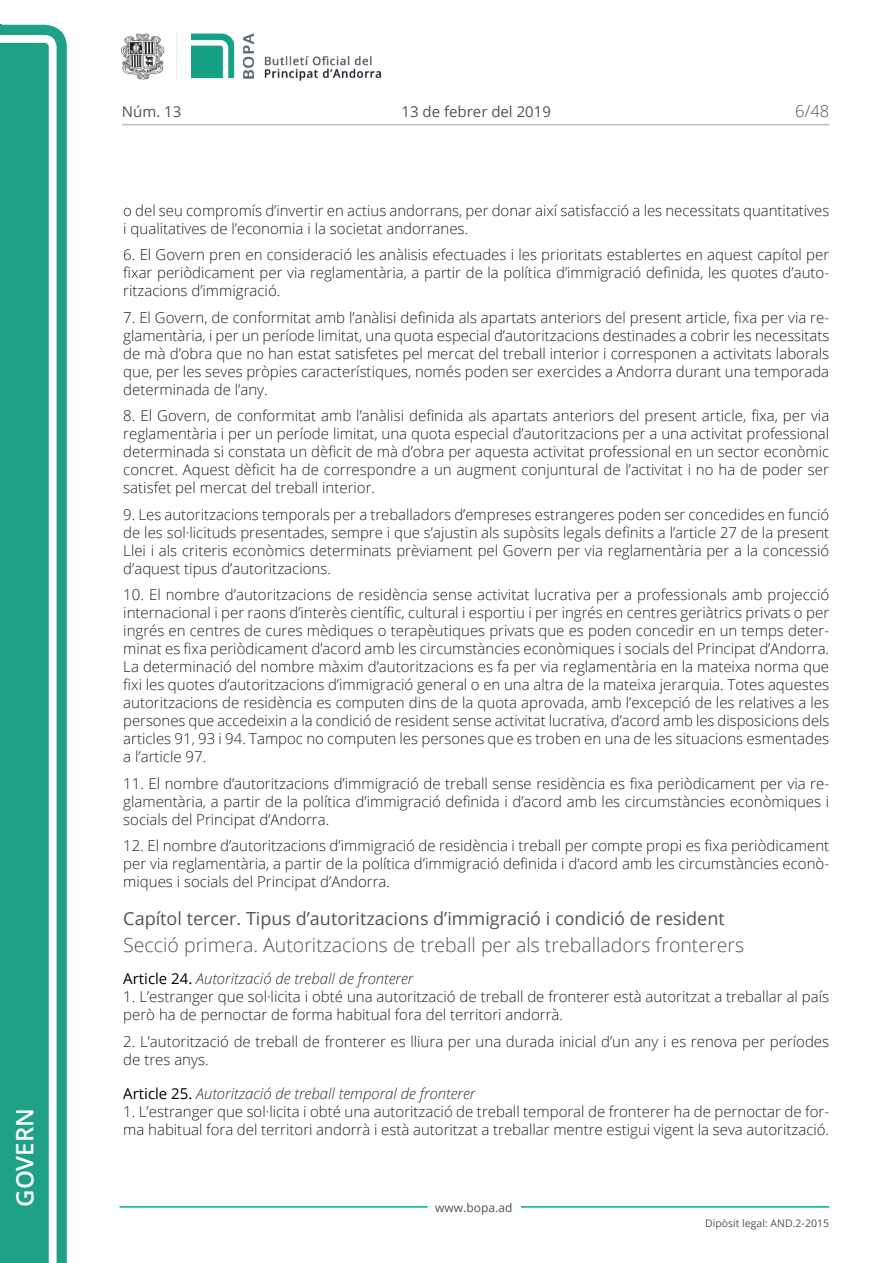
<style>
.page{position:relative;width:893px;height:1263px;background:#fff}
.page>*{position:absolute;margin:0;border:0;box-sizing:border-box;transform-origin:0 0}
.t1{font:600 24px "Open Sans";color:#fff}
.Titol_5{font:300 19.5px "Open Sans";color:#545454}
.Titol_6{font:18px "Open Sans";color:#545454}
.t2{font:300 16.5px "Open Sans";color:#545454}
.Body_text{font:300 15px/18px "Open Sans";color:#231f20;text-align:justify}
.Titol_7{font:italic 300 15px "Open Sans";color:#303030}
.t3{font:15px "Open Sans";color:#545454}
.t4{font:12px "Open Sans";color:#545454}
.t5{font:10.5px "Open Sans";color:#545454}
.s1{font-weight:400;font-style:normal;color:#000}
</style>
<div class="page">
<svg style="left:0;top:25px;width:67px;height:1238px;fill:#1ea187"></svg>
<div style="left:0;top:43px;width:49px;height:1220px;background:#1ea187"></div>
<img style="left:122px;top:32px;width:260px;height:49px">
<hr style="left:119px;top:1206px;width:309px;height:2px;background:#00ae91">
<hr style="left:521px;top:1206px;width:308px;height:2px;background:#00ae91">
<hr style="left:122px;top:124px;width:707px;height:1px;background:#bcbdc0">
<h1 class="t1" style="left:8px;top:1207px;width:100px;rotate:-90deg">Govern</h1>
<p class="t3" style="left:122px;top:102px;width:61px">Núm. 13</p>
<p class="t3" style="left:402px;top:102px;width:151px">13 de febrer del 2019</p>
<p class="t2" style="left:795px;top:100px;width:35px">6/48</p>
<p class="Body_text" style="left:123px;top:201px;width:707px">o del seu compromís d’invertir en actius andorrans, per donar així satisfacció a les necessitats quantitatives i qualitatives de l’economia i la societat andorranes.</p>
<p class="Body_text" style="left:123px;top:245px;width:707px">6. El Govern pren en consideració les anàlisis efectuades i les prioritats establertes en aquest capítol per fixar periòdicament per via reglamentària, a partir de la política d’immigració definida, les quotes d’auto&shy;ritzacions d’immigració.</p>
<p class="Body_text" style="left:123px;top:308px;width:708px">7. El Govern, de conformitat amb l’anàlisi definida als apartats anteriors del present article, fixa per via re&shy;glamentària, i per un període limitat, una quota especial d’autoritzacions destinades a cobrir les necessitats de mà d’obra que no han estat satisfetes pel mercat del treball interior i corresponen a activitats laborals que, per les seves pròpies característiques, només poden ser exercides a Andorra durant una temporada determinada de l’any.</p>
<p class="Body_text" style="left:123px;top:406px;width:707px">8. El Govern, de conformitat amb l’anàlisi definida als apartats anteriors del present article, fixa, per via reglamentària i per un període limitat, una quota especial d’autoritzacions per a una activitat professional determinada si constata un dèficit de mà d’obra per aquesta activitat professional en un sector econòmic concret. Aquest dèficit ha de correspondre a un augment conjuntural de l’activitat i no ha de poder ser satisfet pel mercat del treball interior.</p>
<p class="Body_text" style="left:123px;top:505px;width:707px">9. Les autoritzacions temporals per a treballadors d’empreses estrangeres poden ser concedides en funció de les sol·licituds presentades, sempre i que s’ajustin als supòsits legals definits a l’article 27 de la present Llei i als criteris econòmics determinats prèviament pel Govern per via reglamentària per a la concessió d’aquest tipus d’autoritzacions.</p>
<p class="Body_text" style="left:123px;top:585px;width:708px">10. El nombre d’autoritzacions de residència sense activitat lucrativa per a professionals amb projecció internacional i per raons d’interès científic, cultural i esportiu i per ingrés en centres geriàtrics privats o per ingrés en centres de cures mèdiques o terapèutiques privats que es poden concedir en un temps deter&shy;minat es fixa periòdicament d’acord amb les circumstàncies econòmiques i socials del Principat d’Andorra.<br>La determinació del nombre màxim d’autoritzacions es fa per via reglamentària en la mateixa norma que fixi les quotes d’autoritzacions d’immigració general o en una altra de la mateixa jerarquia. Totes aquestes autoritzacions de residència es computen dins de la quota aprovada, amb l’excepció de les relatives a les persones que accedeixin a la condició de resident sense activitat lucrativa, d’acord amb les disposicions dels articles 91, 93 i 94. Tampoc no computen les persones que es troben en una de les situacions esmentades a l’article 97.</p>
<p class="Body_text" style="left:123px;top:774px;width:707px">11. El nombre d’autoritzacions d’immigració de treball sense residència es fixa periòdicament per via re&shy;glamentària, a partir de la política d’immigració definida i d’acord amb les circumstàncies econòmiques i socials del Principat d’Andorra.</p>
<p class="Body_text" style="left:123px;top:836px;width:707px">12. El nombre d’autoritzacions d’immigració de residència i treball per compte propi es fixa periòdicament per via reglamentària, a partir de la política d’immigració definida i d’acord amb les circumstàncies econò&shy;miques i socials del Principat d’Andorra.</p>
<p class="Titol_6" style="left:123px;top:906px;width:603px">Capítol tercer. Tipus d’autoritzacions d’immigració i condició de resident</p>
<p class="Titol_5" style="left:123px;top:931px;width:622px">Secció primera. Autoritzacions de treball per als treballadors fronterers</p>
<p class="Titol_7" style="left:123px;top:968px;width:292px"><span class="s1">Article 24.</span> Autorització de treball de fronterer</p>
<p class="Body_text" style="left:123px;top:987px;width:707px">1. L’estranger que sol·licita i obté una autorització de treball de fronterer està autoritzat a treballar al país però ha de pernoctar de forma habitual fora del territori andorrà.</p>
<p class="Body_text" style="left:123px;top:1032px;width:707px">2. L’autorització de treball de fronterer es lliura per una durada inicial d’un any i es renova per períodes de tres anys.</p>
<p class="Titol_7" style="left:123px;top:1083px;width:354px"><span class="s1">Article 25.</span> Autorització de treball temporal de fronterer</p>
<p class="Body_text" style="left:123px;top:1102px;width:707px">1. L’estranger que sol·licita i obté una autorització de treball temporal de fronterer ha de pernoctar de for&shy;ma habitual fora del territori andorrà i està autoritzat a treballar mentre estigui vigent la seva autorització.</p>
<p class="t4" style="left:435px;top:1199px;width:79px">www.bopa.ad</p>
<p class="t5" style="left:705px;top:1216px;width:125px">Dipòsit legal: AND.2-2015</p>
</div>
